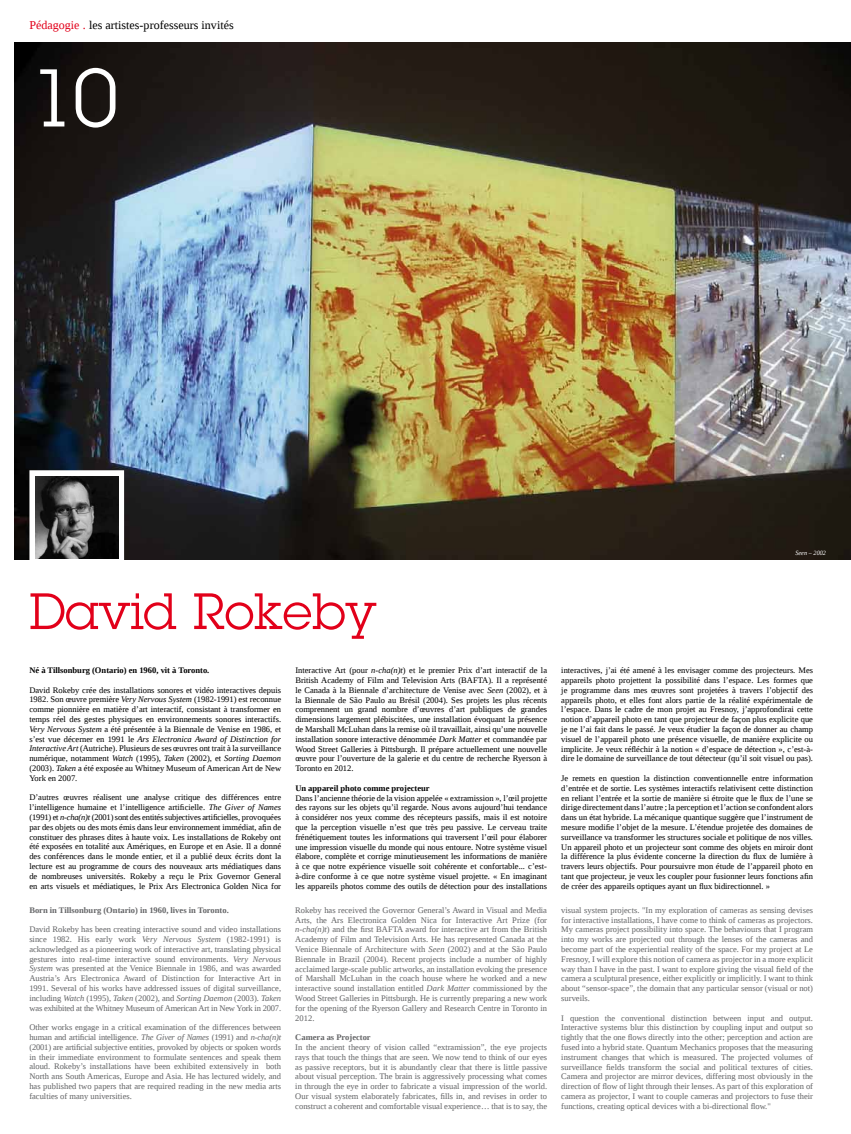
<style>
.page{position:relative;width:851px;height:1134px;background:#fff}
.page>*{position:absolute;margin:0;border:0;box-sizing:border-box;transform-origin:0 0}
.t1{font:80px "Lubalin Graph";color:#fff}
.t2{font:50px "Lubalin Graph";color:#e2001a}
.t3{font:12px "Liberation Serif";color:#000}
.t4{font:8.5px/9.8px "Liberation Serif";color:#000;text-align:justify}
.t5{font:8.5px/9.8px "Liberation Serif";color:#646567;text-align:justify}
.t6{font:700 8.5px "Liberation Serif";color:#000}
.t7{font:700 8.5px "Liberation Serif";color:#646567}
.t8{font:italic 6.5px "Liberation Serif";color:#fff;scale:.95 1}
.s1{color:#e2001a}
.s2{font-style:italic}
</style>
<div class="page">
<img style="left:14px;top:43px;width:836px;height:517px">
<div style="left:29px;top:470px;width:95px;height:95px;background:#fff;border:12px solid #fff"></div>
<img style="left:35px;top:476px;width:83px;height:83px">
<h3 class="t3" style="left:29px;top:18px;width:206px"><span class="s1">Pédagogie .</span> les artistes-professeurs invités</h3>
<h1 class="t1" style="left:29px;top:48px;width:91px">10</h1>
<p class="t8" style="left:795px;top:548px;width:34px">Seen – 2002</p>
<h2 class="t2" style="left:29px;top:580px;width:349px">David Rokeby</h2>
<p class="t6" style="left:29px;top:664px;width:181px">Né à Tillsonburg (Ontario) en 1960, vit à Toronto.</p>
<p class="t4" style="left:29px;top:685px;width:253px">David Rokeby crée des installations sonores et vidéo interactives depuis 1982. Son œuvre première <span class="s2">Very Nervous System</span> (1982-1991) est reconnue comme pionnière en matière d’art interactif, consistant à transformer en temps réel des gestes physiques en environnements sonores interactifs.<br><span class="s2">Very Nervous System</span> a été présentée à la Biennale de Venise en 1986, et s’est vue décerner en 1991 le <span class="s2">Ars Electronica Award of Distinction for Interactive Art</span> (Autriche). Plusieurs de ses œuvres ont trait à la surveillance numérique, notamment <span class="s2">Watch</span> (1995), <span class="s2">Taken</span> (2002), et <span class="s2">Sorting Daemon </span>(2003). <span class="s2">Taken</span> a été exposée au Whitney Museum of American Art de New York en 2007.</p>
<p class="t4" style="left:29px;top:793px;width:253px">D’autres œuvres réalisent une analyse critique des différences entre l’intelligence humaine et l’intelligence artificielle. <span class="s2">The Giver of Names </span>(1991) et <span class="s2">n-cha(n)t</span> (2001) sont des entités subjectives artificielles, provoquées par des objets ou des mots émis dans leur environnement immédiat, afin de constituer des phrases dites à haute voix. Les installations de Rokeby ont été exposées en totalité aux Amériques, en Europe et en Asie. Il a donné des conférences dans le monde entier, et il a publié deux écrits dont la lecture est au programme de cours des nouveaux arts médiatiques dans de nombreuses universités. Rokeby a reçu le Prix Governor General en arts visuels et médiatiques, le Prix Ars Electronica Golden Nica for</p>
<p class="t4" style="left:295px;top:665px;width:253px">Interactive Art (pour <span class="s2">n-cha(n)t</span>) et le premier Prix d’art interactif de la British Academy of Film and Television Arts (BAFTA). Il a représenté le Canada à la Biennale d’architecture de Venise avec <span class="s2">Seen</span> (2002), et à la Biennale de São Paulo au Brésil (2004). Ses projets les plus récents comprennent un grand nombre d’œuvres d’art publiques de grandes dimensions largement plébiscitées, une installation évoquant la présence de Marshall McLuhan dans la remise où il travaillait, ainsi qu’une nouvelle installation sonore interactive dénommée <span class="s2">Dark Matter</span> et commandée par Wood Street Galleries à Pittsburgh. Il prépare actuellement une nouvelle œuvre pour l’ouverture de la galerie et du centre de recherche Ryerson à Toronto en 2012.</p>
<p class="t6" style="left:295px;top:782px;width:136px">Un appareil photo comme projecteur</p>
<p class="t4" style="left:295px;top:793px;width:253px">Dans l’ancienne théorie de la vision appelée « extramission », l’œil projette des rayons sur les objets qu’il regarde. Nous avons aujourd’hui tendance à considérer nos yeux comme des récepteurs passifs, mais il est notoire que la perception visuelle n’est que très peu passive. Le cerveau traite frénétiquement toutes les informations qui traversent l’œil pour élaborer une impression visuelle du monde qui nous entoure. Notre système visuel élabore, complète et corrige minutieusement les informations de manière à ce que notre expérience visuelle soit cohérente et confortable... c’est&shy;à-dire conforme à ce que notre système visuel projette. « En imaginant les appareils photos comme des outils de détection pour des installations</p>
<p class="t7" style="left:29px;top:904px;width:201px">Born in Tillsonburg (Ontario) in 1960, lives in Toronto.</p>
<p class="t5" style="left:29px;top:924px;width:253px">David Rokeby has been creating interactive sound and video installations since 1982. His early work <span class="s2">Very Nervous System</span> (1982-1991) is acknowledged as a pioneering work of interactive art, translating physical gestures into real-time interactive sound environments. <span class="s2">Very Nervous System</span> was presented at the Venice Biennale in 1986, and was awarded Austria’s Ars Electronica Award of Distinction for Interactive Art in 1991. Several of his works have addressed issues of digital surveillance, including <span class="s2">Watch</span> (1995), <span class="s2">Taken</span> (2002), and <span class="s2">Sorting Daemon</span> (2003). <span class="s2">Taken </span>was exhibited at the Whitney Museum of American Art in New York in 2007.</p>
<p class="t5" style="left:29px;top:1022px;width:253px">Other works engage in a critical examination of the differences between human and artificial intelligence. <span class="s2">The Giver of Names</span> (1991) and <span class="s2">n-cha(n)t </span>(2001) are artificial subjective entities, provoked by objects or spoken words in their immediate environment to formulate sentences and speak them aloud. Rokeby’s installations have been exhibited extensively in both North ans South Americas, Europe and Asia. He has lectured widely, and has published two papers that are required reading in the new media arts faculties of many universities.</p>
<p class="t5" style="left:295px;top:905px;width:253px">Rokeby has received the Governor General’s Award in Visual and Media Arts, the Ars Electronica Golden Nica for Interactive Art Prize (for <span class="s2">n-cha(n)t</span>) and the first BAFTA award for interactive art from the British Academy of Film and Television Arts. He has represented Canada at the Venice Biennale of Architecture with <span class="s2">Seen</span> (2002) and at the São Paulo Biennale in Brazil (2004). Recent projects include a number of highly acclaimed large-scale public artworks, an installation evoking the presence of Marshall McLuhan in the coach house where he worked and a new interactive sound installation entitled <span class="s2">Dark Matter</span> commissioned by the Wood Street Galleries in Pittsburgh. He is currently preparing a new work for the opening of the Ryerson Gallery and Research Centre in Toronto in 2012.</p>
<p class="t7" style="left:295px;top:1031px;width:77px">Camera as Projector</p>
<p class="t5" style="left:295px;top:1042px;width:253px">In the ancient theory of vision called “extramission”, the eye projects rays that touch the things that are seen. We now tend to think of our eyes as passive receptors, but it is abundantly clear that there is little passive about visual perception. The brain is aggressively processing what comes in through the eye in order to fabricate a visual impression of the world.<br>Our visual system elaborately fabricates, fills in, and revises in order to construct a coherent and comfortable visual experience… that is to say, the</p>
<p class="t4" style="left:561px;top:665px;width:253px">interactives, j’ai été amené à les envisager comme des projecteurs. Mes appareils photo projettent la possibilité dans l’espace. Les formes que je programme dans mes œuvres sont projetées à travers l’objectif des appareils photo, et elles font alors partie de la réalité expérimentale de l’espace. Dans le cadre de mon projet au Fresnoy, j’approfondirai cette notion d’appareil photo en tant que projecteur de façon plus explicite que je ne l’ai fait dans le passé. Je veux étudier la façon de donner au champ visuel de l’appareil photo une présence visuelle, de manière explicite ou implicite. Je veux réfléchir à la notion « d’espace de détection », c’est-à&shy;dire le domaine de surveillance de tout détecteur (qu’il soit visuel ou pas).</p>
<p class="t4" style="left:561px;top:773px;width:253px">Je remets en question la distinction conventionnelle entre information d’entrée et de sortie. Les systèmes interactifs relativisent cette distinction en reliant l’entrée et la sortie de manière si étroite que le flux de l’une se dirige directement dans l’autre ; la perception et l’action se confondent alors dans un état hybride. La mécanique quantique suggère que l’instrument de mesure modifie l’objet de la mesure. L’étendue projetée des domaines de surveillance va transformer les structures sociale et politique de nos villes.<br>Un appareil photo et un projecteur sont comme des objets en miroir dont la différence la plus évidente concerne la direction du flux de lumière à travers leurs objectifs. Pour poursuivre mon étude de l’appareil photo en tant que projecteur, je veux les coupler pour fusionner leurs fonctions afin de créer des appareils optiques ayant un flux bidirectionnel. »</p>
<p class="t5" style="left:561px;top:905px;width:253px">visual system projects. "In my exploration of cameras as sensing devises for interactive installations, I have come to think of cameras as projectors.<br>My cameras project possibility into space. The behaviours that I program into my works are projected out through the lenses of the cameras and become part of the experiential reality of the space. For my project at Le Fresnoy, I will explore this notion of camera as projector in a more explicit way than I have in the past. I want to explore giving the visual field of the camera a sculptural presence, either explicitly or implicitly. I want to think about “sensor-space”, the domain that any particular sensor (visual or not) surveils.</p>
<p class="t5" style="left:561px;top:1013px;width:253px">I question the conventional distinction between input and output.<br>Interactive systems blur this distinction by coupling input and output so tightly that the one flows directly into the other; perception and action are fused into a hybrid state. Quantum Mechanics proposes that the measuring instrument changes that which is measured. The projected volumes of surveillance fields transform the social and political textures of cities.<br>Camera and projector are mirror devices, differing most obviously in the direction of flow of light through their lenses. As part of this exploration of camera as projector, I want to couple cameras and projectors to fuse their functions, creating optical devices with a bi-directional flow."</p>
</div>
